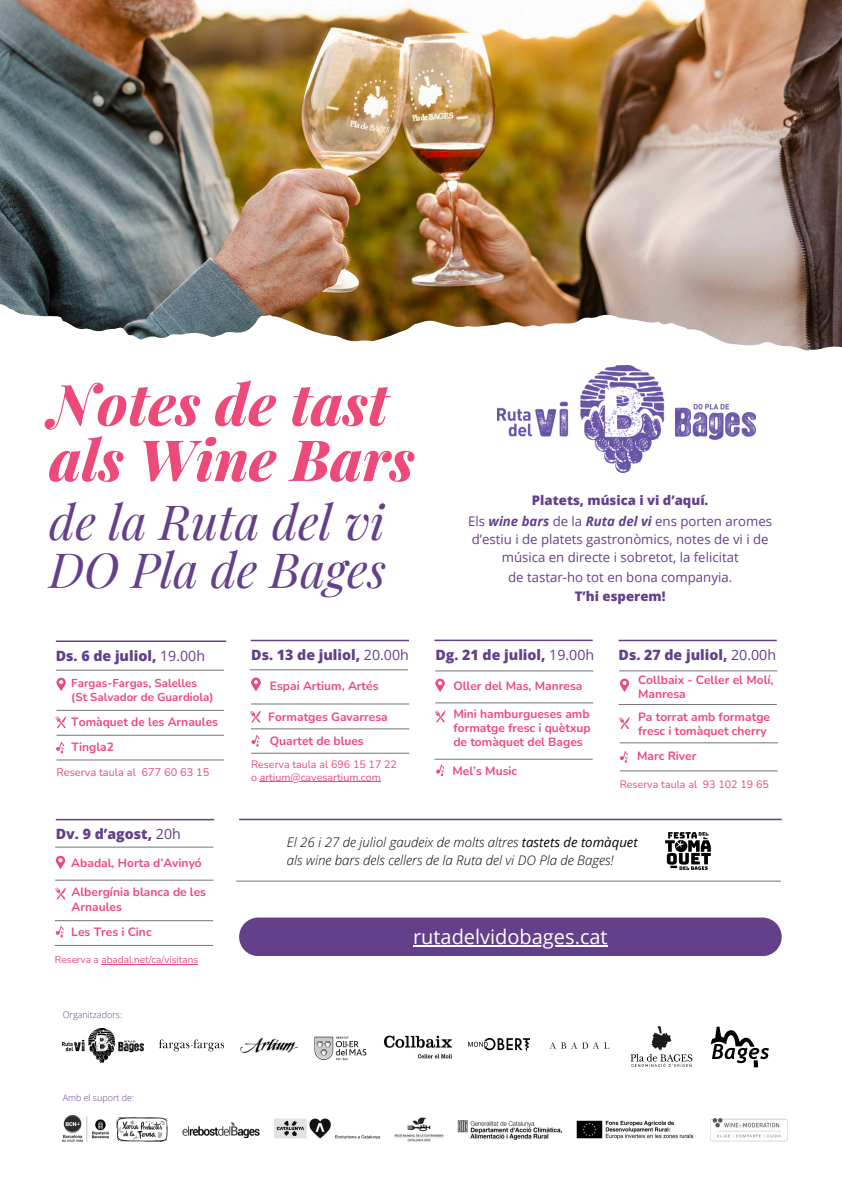
<style>
.page{position:relative;width:842px;height:1191px;background:#fff}
.page>*{position:absolute;margin:0;border:0;box-sizing:border-box;transform-origin:0 0}
.t1{font:italic 800 56.8px/55.5px "Playfair Display";color:#ec4a79}
.t2{font:italic 48.2px/47.7px "Playfair Display";color:#643f8a}
.t3{font:20px "Open Sans";color:#fff}
.t4{font:800 14.2px "Open Sans";color:#643f8a}
.t5{font:13.2px/18px "Open Sans";color:#643f8a;text-align:center}
.t6{font:italic 300 13.2px/18px "Open Sans";color:#040404}
.t7{font:800 13.2px/21px "Open Sans";color:#643f8a;text-align:center}
.t8{font:700 12px/14.2px "Nunito";color:#ec4a79}
.t9{font:700 11.5px/13.5px "Nunito";color:#ec4a79}
.t10{font:11px "Nunito";color:#ec4a79}
.t11{font:10.7px "Nunito";color:#ec4a79}
.t12{font:10px "Nunito";color:#ec4a79}
.t13{font:300 9px "Open Sans";color:#643f8a}
.s1{font-weight:400}
.s2{font-weight:700;font-style:italic}
.s3{font-weight:800}
</style>
<div class="page">
<img style="left:0;top:0;width:842px;height:301px">
<svg style="left:0;top:301px;width:842px;height:133px"></svg>
<div style="left:239px;top:917px;width:543px;height:39px;background:#643f8a"></div>
<hr style="left:413px;top:945px;width:195px;height:1px;background:#fff">
<hr style="left:56px;top:640px;width:170px;height:2px;background:#643f8a">
<hr style="left:251px;top:639px;width:158px;height:2px;background:#643f8a">
<hr style="left:56px;top:818px;width:158px;height:2px;background:#643f8a">
<hr style="left:239px;top:818px;width:543px;height:2px;background:#643f8a">
<hr style="left:434px;top:639px;width:159px;height:2px;background:#643f8a">
<hr style="left:619px;top:639px;width:158px;height:2px;background:#643f8a">
<hr style="left:56px;top:669px;width:168px;height:1px;background:#737373">
<hr style="left:55px;top:846px;width:158px;height:1px;background:#737373">
<hr style="left:250px;top:669px;width:158px;height:1px;background:#737373">
<hr style="left:435px;top:670px;width:158px;height:1px;background:#737373">
<hr style="left:619px;top:670px;width:158px;height:1px;background:#737373">
<hr style="left:56px;top:710px;width:168px;height:1px;background:#737373">
<hr style="left:55px;top:879px;width:158px;height:1px;background:#737373">
<hr style="left:236px;top:880px;width:545px;height:1px;background:#737373">
<hr style="left:251px;top:703px;width:158px;height:1px;background:#737373">
<hr style="left:56px;top:734px;width:168px;height:1px;background:#737373">
<hr style="left:55px;top:920px;width:158px;height:1px;background:#737373">
<hr style="left:251px;top:728px;width:158px;height:1px;background:#737373">
<hr style="left:56px;top:759px;width:168px;height:1px;background:#737373">
<hr style="left:55px;top:944px;width:158px;height:1px;background:#737373">
<hr style="left:251px;top:752px;width:158px;height:1px;background:#737373">
<svg style="left:251px;top:677px;width:9px;height:14px"></svg>
<svg style="left:56px;top:677px;width:9px;height:14px"></svg>
<svg style="left:620px;top:678px;width:9px;height:14px"></svg>
<svg style="left:56px;top:855px;width:9px;height:14px"></svg>
<svg style="left:55px;top:716px;width:11px;height:12px"></svg>
<svg style="left:619px;top:717px;width:11px;height:11px"></svg>
<svg style="left:55px;top:887px;width:11px;height:12px"></svg>
<svg style="left:250px;top:710px;width:11px;height:12px"></svg>
<svg style="left:56px;top:741px;width:8px;height:12px"></svg>
<svg style="left:620px;top:751px;width:8px;height:11px"></svg>
<svg style="left:56px;top:925px;width:8px;height:12px"></svg>
<svg style="left:251px;top:734px;width:9px;height:12px"></svg>
<img style="left:62px;top:1028px;width:81px;height:34px">
<img style="left:384px;top:1035px;width:68px;height:24px">
<img style="left:240px;top:1037px;width:58px;height:17px">
<img style="left:159px;top:1039px;width:65px;height:13px">
<img style="left:314px;top:1036px;width:53px;height:23px">
<img style="left:468px;top:1038px;width:62px;height:13px">
<img style="left:630px;top:1026px;width:63px;height:41px">
<img style="left:711px;top:1026px;width:58px;height:41px">
<img style="left:116px;top:1117px;width:52px;height:23px">
<img style="left:182px;top:1121px;width:78px;height:15px">
<img style="left:576px;top:1120px;width:118px;height:19px">
<img style="left:710px;top:1118px;width:78px;height:23px">
<img style="left:274px;top:1118px;width:107px;height:22px">
<img style="left:457px;top:1120px;width:105px;height:19px">
<img style="left:63px;top:1115px;width:45px;height:26px">
<img style="left:394px;top:1117px;width:50px;height:24px">
<hr style="left:435px;top:702px;width:158px;height:1px;background:#737373">
<hr style="left:619px;top:704px;width:158px;height:1px;background:#737373">
<hr style="left:434px;top:758px;width:159px;height:1px;background:#737373">
<hr style="left:620px;top:742px;width:158px;height:1px;background:#737373">
<hr style="left:620px;top:770px;width:158px;height:1px;background:#737373">
<svg style="left:435px;top:678px;width:9px;height:14px"></svg>
<svg style="left:434px;top:710px;width:12px;height:12px"></svg>
<svg style="left:436px;top:764px;width:8px;height:12px"></svg>
<img style="left:549px;top:1042px;width:61px;height:7px">
<img style="left:666px;top:832px;width:45px;height:37px">
<img style="left:497px;top:365px;width:258px;height:108px">
<hr style="left:260px;top:781px;width:121px;height:1px;background:#ec4a79">
<hr style="left:101px;top:963px;width:97px;height:1px;background:#ec4a79">
<h5 class="t1" style="left:49px;top:374px;width:367px">Notes de tast als Wine Bars</h5>
<p class="t2" style="left:49px;top:496px;width:338px">de la Ruta del vi<br>DO Pla de Bages</p>
<p class="t4" style="left:56px;top:646px;width:151px">Ds. 6 de juliol, <span class="s1">19.00h</span></p>
<h5 class="t4" style="left:251px;top:645px;width:159px">Ds. 13 de juliol, <span class="s1">20.00h</span></h5>
<h5 class="t9" style="left:71px;top:676px;width:144px">Fargas-Fargas, Salelles (St Salvador de Guardiola)</h5>
<h4 class="t8" style="left:270px;top:679px;width:110px">Espai Artium, Artés</h4>
<h5 class="t8" style="left:71px;top:715px;width:148px">Tomàquet de les Arnaules</h5>
<p class="t8" style="left:268px;top:709px;width:121px">Formatges Gavarresa</p>
<p class="t8" style="left:72px;top:739px;width:44px">Tingla2</p>
<h5 class="t8" style="left:270px;top:733px;width:95px">Quartet de blues</h5>
<h4 class="t10" style="left:56px;top:765px;width:154px">Reserva taula al 677 60 63 15</h4>
<h5 class="t11" style="left:251px;top:757px;width:147px">Reserva taula al 696 15 17 22</h5>
<p class="t11" style="left:251px;top:769px;width:131px">o artium@cavesartium.com</p>
<h5 class="t7" style="left:468px;top:489px;width:305px">Platets, música i vi d’aquí.<br><span class="s1">Els</span> <span class="s2">wine bars</span> <span class="s1">de la</span> <span class="s2">Ruta del vi</span> <span class="s1">ens porten aromes</span></h5>
<h5 class="t5" style="left:472px;top:530px;width:298px">d’estiu i de platets gastronòmics, notes de vi i de música en directe i sobretot, la felicitat</h5>
<h5 class="t5" style="left:508px;top:567px;width:225px;line-height:19.5px">de tastar-ho tot en bona companyia.<br><span class="s3">T’hi esperem!</span></h5>
<h5 class="t4" style="left:435px;top:645px;width:160px">Dg. 21 de juliol, <span class="s1">19.00h</span></h5>
<p class="t4" style="left:619px;top:645px;width:159px">Ds. 27 de juliol, <span class="s1">20.00h</span></p>
<h4 class="t8" style="left:453px;top:678px;width:131px">Oller del Mas, Manresa</h4>
<p class="t8" style="left:638px;top:673px;width:137px">Collbaix - Celler el Molí,<br>Manresa</p>
<h3 class="t8" style="left:453px;top:706px;width:139px;text-align:justify">Mini hamburgueses amb formatge fresc i quètxup de tomàquet del Bages</h3>
<p class="t8" style="left:638px;top:709px;width:133px">Pa torrat amb formatge fresc i tomàquet cherry</p>
<p class="t8" style="left:452px;top:763px;width:66px">Mel’s Music</p>
<p class="t8" style="left:637px;top:749px;width:61px">Marc River</p>
<p class="t11" style="left:620px;top:777px;width:151px">Reserva taula al 93 102 19 65</p>
<p class="t4" style="left:56px;top:823px;width:127px">Dv. 9 d’agost, <span class="s1">20h</span></p>
<p class="t8" style="left:71px;top:855px;width:132px">Abadal, Horta d’Avinyó</p>
<h5 class="t8" style="left:72px;top:885px;width:136px">Albergínia blanca de les<br>Arnaules</h5>
<p class="t8" style="left:71px;top:924px;width:82px">Les Tres i Cinc</p>
<p class="t12" style="left:55px;top:952px;width:145px">Reserva a abadal.net/ca/visitans</p>
<h4 class="t13" style="left:63px;top:1007px;width:61px">Organitzadors:</h4>
<p class="t13" style="left:63px;top:1091px;width:73px">Amb el suport de:</p>
<p class="t6" style="left:287px;top:832px;width:352px">El 26 i 27 de juliol gaudeix de molts altres <span class="s1">tastets de tomàquet </span>als wine bars dels cellers de la Ruta del vi DO Pla de Bages!</p>
<p class="t3" style="left:413px;top:922px;width:196px">rutadelvidobages.cat</p>
</div>
